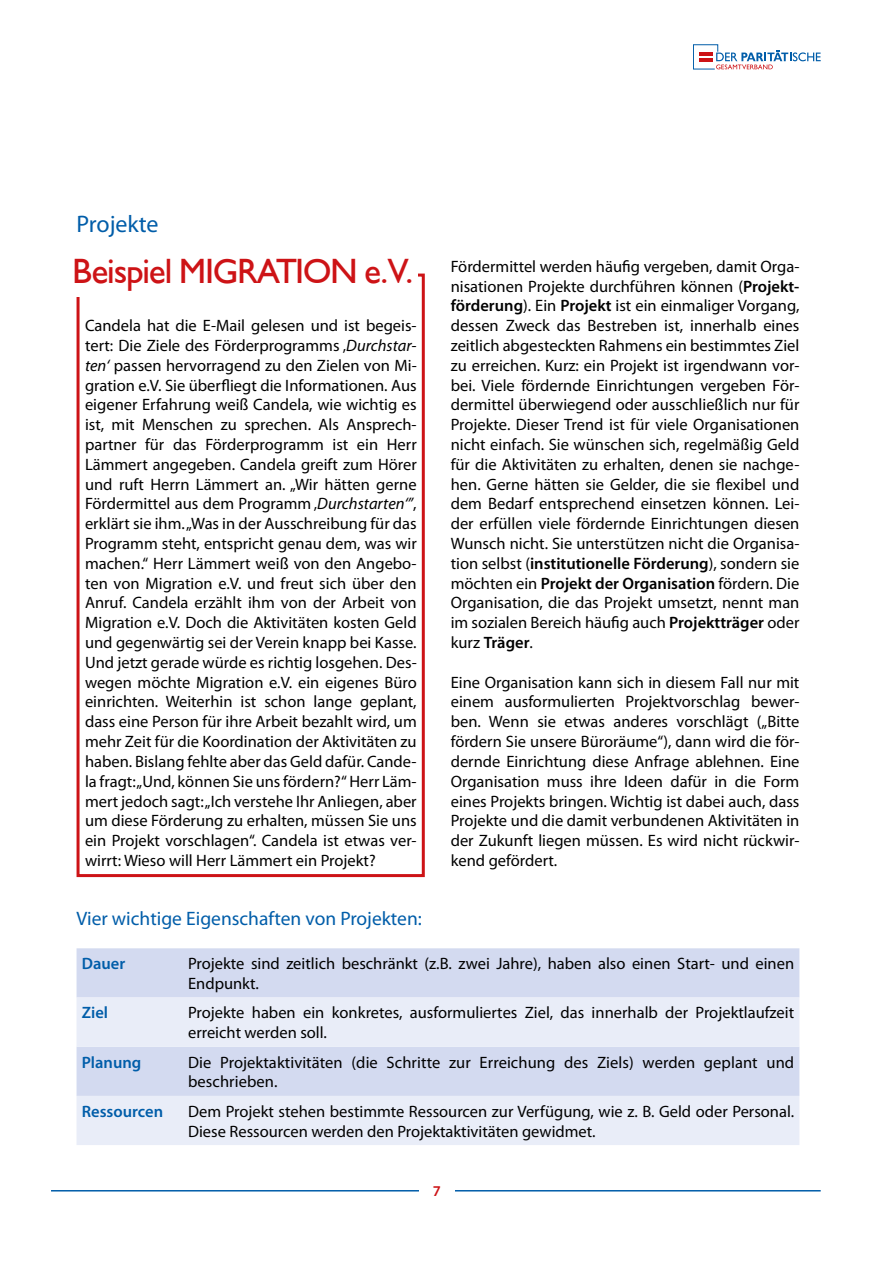
<style>
.page{position:relative;width:893px;height:1263px;background:#fff}
.page>*{position:absolute;margin:0;border:0;box-sizing:border-box;transform-origin:0 0}
.t1{font:24px "Myriad Pro";color:#005da9}
.t2{font:19.5px "Myriad Pro";color:#005da9}
.t3{font:16.5px/19.8px "Myriad Pro";color:#000}
.t4{font:600 16.5px "Myriad Pro";color:#005da9}
.t5{font:600 15px "Myriad Pro";color:#cd1316}
.s1{font-family:"Chantilly";font-weight:500;font-size:36px;color:#cd1316}
.s2{font-weight:600}
.s3{font-style:italic}
</style>
<div class="page">
<hr style="left:51px;top:1190px;width:770px;height:1px;background:#005da9">
<div style="left:419px;top:1185px;width:36px;height:26px;background:#fff"></div>
<svg style="left:693px;top:44px;width:128px;height:25px"></svg>
<div style="left:77px;top:274px;width:348px;height:603px;border:3px solid #cd1316"></div>
<div style="left:73px;top:252px;width:345px;height:44px;background:#fff"></div>
<div style="left:77px;top:948px;width:722px;height:49px;background:#d3daf0"></div>
<svg style="left:77px;top:997px;width:722px;height:148px;background:#e1e6f5"></svg>
<h1 class="t1" style="left:77px;top:209px;width:84px">Projekte</h1>
<p class="t3" style="left:451px;top:256px;width:350px;text-align:justify;text-indent:-378px"><span class="s1">Beispiel Migration e.V.</span> Fördermittel werden häufig vergeben, damit Orga&shy;nisationen Projekte durchführen können (<span class="s2">Projekt&shy;förderung</span>). Ein <span class="s2">Projekt</span> ist ein einmaliger Vorgang, dessen Zweck das Bestreben ist, innerhalb eines zeitlich abgesteckten Rahmens ein bestimmtes Ziel zu erreichen. Kurz: ein Projekt ist irgendwann vor&shy;bei. Viele fördernde Einrichtungen vergeben För&shy;dermittel überwiegend oder ausschließlich nur für Projekte. Dieser Trend ist für viele Organisationen nicht einfach. Sie wünschen sich, regelmäßig Geld für die Aktivitäten zu erhalten, denen sie nachge&shy;hen. Gerne hätten sie Gelder, die sie flexibel und dem Bedarf entsprechend einsetzen können. Lei&shy;der erfüllen viele fördernde Einrichtungen diesen Wunsch nicht. Sie unterstützen nicht die Organisa&shy;tion selbst (<span class="s2">institutionelle Förderung</span>), sondern sie möchten ein <span class="s2">Projekt der Organisation</span> fördern. Die Organisation, die das Projekt umsetzt, nennt man im sozialen Bereich häufig auch <span class="s2">Projektträger</span> oder kurz <span class="s2">Träger</span>.</p>
<p class="t3" style="left:451px;top:672px;width:350px;text-align:justify">Eine Organisation kann sich in diesem Fall nur mit einem ausformulierten Projektvorschlag bewer&shy;ben. Wenn sie etwas anderes vorschlägt („Bitte fördern Sie unsere Büroräume“), dann wird die för&shy;dernde Einrichtung diese Anfrage ablehnen. Eine Organisation muss ihre Ideen dafür in die Form eines Projekts bringen. Wichtig ist dabei auch, dass Projekte und die damit verbundenen Aktivitäten in der Zukunft liegen müssen. Es wird nicht rückwir&shy;kend gefördert.</p>
<p class="t3" style="left:85px;top:316px;width:333px;text-align:justify">Candela hat die E-Mail gelesen und ist begeis&shy;tert: Die Ziele des Förderprogramms ‚<span class="s3">Durchstar&shy;ten‘</span> passen hervorragend zu den Zielen von Mi&shy;gration e.V. Sie überfliegt die Informationen. Aus eigener Erfahrung weiß Candela, wie wichtig es ist, mit Menschen zu sprechen. Als Ansprech&shy;partner für das Förderprogramm ist ein Herr Lämmert angegeben. Candela greift zum Hörer und ruft Herrn Lämmert an. „Wir hätten gerne Fördermittel aus dem Programm ‚<span class="s3">Durchstarten‘”</span>, erklärt sie ihm. „Was in der Ausschreibung für das Programm steht, entspricht genau dem, was wir machen.“ Herr Lämmert weiß von den Angebo&shy;ten von Migration e.V. und freut sich über den Anruf. Candela erzählt ihm von der Arbeit von Migration e.V. Doch die Aktivitäten kosten Geld und gegenwärtig sei der Verein knapp bei Kasse.<br>Und jetzt gerade würde es richtig losgehen. Des&shy;wegen möchte Migration e.V. ein eigenes Büro einrichten. Weiterhin ist schon lange geplant, dass eine Person für ihre Arbeit bezahlt wird, um mehr Zeit für die Koordination der Aktivitäten zu haben. Bislang fehlte aber das Geld dafür. Cande&shy;la fragt: „Und, können Sie uns fördern?“ Herr Läm&shy;mert jedoch sagt: „Ich verstehe Ihr Anliegen, aber um diese Förderung zu erhalten, müssen Sie uns ein Projekt vorschlagen“. Candela ist etwas ver&shy;wirrt: Wieso will Herr Lämmert ein Projekt?</p>
<p class="t2" style="left:77px;top:907px;width:347px">Vier wichtige Eigenschaften von Projekten:</p>
<p class="t4" style="left:82px;top:953px;width:45px">Dauer</p>
<p class="t3" style="left:188px;top:953px;width:608px">Projekte sind zeitlich beschränkt (z.B. zwei Jahre), haben also einen Start- und einen<br>Endpunkt.</p>
<p class="t4" style="left:82px;top:1002px;width:28px">Ziel</p>
<p class="t3" style="left:188px;top:1003px;width:608px">Projekte haben ein konkretes, ausformuliertes Ziel, das innerhalb der Projektlaufzeit erreicht werden soll.</p>
<p class="t4" style="left:82px;top:1051px;width:61px">Planung</p>
<p class="t3" style="left:188px;top:1052px;width:608px">Die Projektaktivitäten (die Schritte zur Erreichung des Ziels) werden geplant und beschrieben.</p>
<p class="t4" style="left:82px;top:1101px;width:83px">Ressourcen</p>
<p class="t3" style="left:188px;top:1101px;width:608px">Dem Projekt stehen bestimmte Ressourcen zur Verfügung, wie z. B. Geld oder Personal.<br>Diese Ressourcen werden den Projektaktivitäten gewidmet.</p>
<p class="t5" style="left:433px;top:1182px;width:10px">7</p>
</div>
